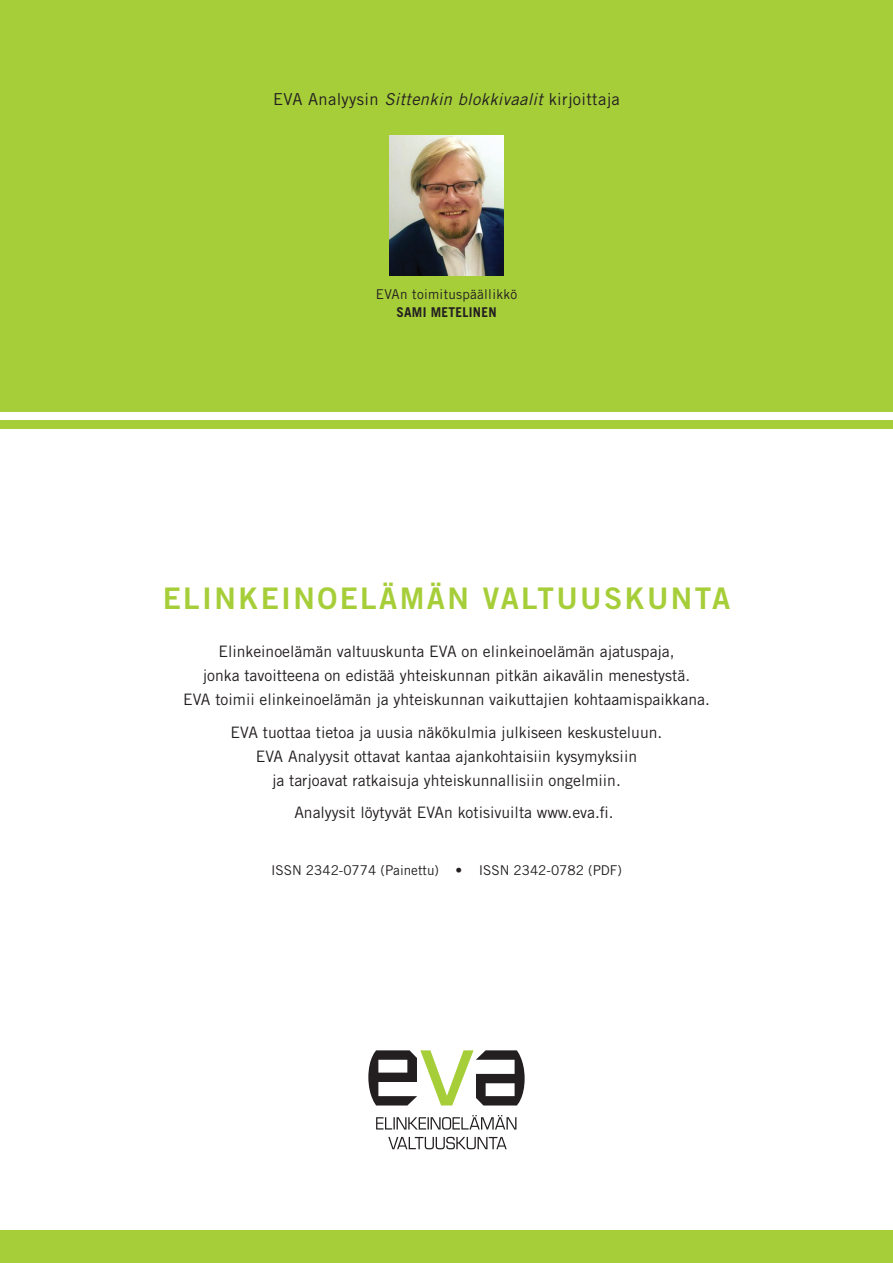
<style>
.page{position:relative;width:893px;height:1263px;background:#fff}
.page>*{position:absolute;margin:0;border:0;box-sizing:border-box;transform-origin:0 0}
.t1{font:29.85px "Trade Gothic LT Std Bd 2";letter-spacing:.08em;color:#a6ce39}
.t2{font:16.5px "Trade Gothic LT Std";letter-spacing:.02em;color:#231f20}
.t3{font:15.75px/24px "Trade Gothic LT Std";color:#231f20;text-align:center}
.t4{font:13.5px "Trade Gothic LT Std";color:#231f20}
.t5{font:13.5px "Trade Gothic LT Std";letter-spacing:.02em;color:#231f20}
.t6{font:700 13.5px "Trade Gothic LT Std";letter-spacing:.02em;color:#231f20}
.s1{font-style:italic}
</style>
<div class="page">
<div style="left:0;top:0;width:893px;height:412px;background:#a6ce39"></div>
<div style="left:0;top:420px;width:893px;height:9px;background:#a6ce39"></div>
<div style="left:0;top:1230px;width:893px;height:33px;background:#a6ce39"></div>
<svg style="left:388px;top:1137px;width:119px;height:12px"></svg>
<svg style="left:376px;top:1115px;width:140px;height:14px"></svg>
<svg style="left:368px;top:1050px;width:157px;height:55px"></svg>
<img style="left:389px;top:135px;width:115px;height:141px">
<p class="t2" style="left:273px;top:89px;width:348px">EVA Analyysin <span class="s1">Sittenkin blokkivaalit</span> kirjoittaja</p>
<p class="t5" style="left:376px;top:286px;width:143px">EVAn toimituspäällikkö</p>
<p class="t6" style="left:396px;top:303px;width:102px">SAMI METELINEN</p>
<h1 class="t1" style="left:163px;top:580px;width:569px">ELINKEINOELÄMÄN VALTUUSKUNTA</h1>
<p class="t3" style="left:183px;top:640px;width:528px">Elinkeinoelämän valtuuskunta EVA on elinkeinoelämän ajatuspaja,<br>jonka tavoitteena on edistää yhteiskunnan pitkän aikavälin menestystä.<br>EVA toimii elinkeinoelämän ja yhteiskunnan vaikuttajien kohtaamispaikkana.</p>
<p class="t3" style="left:231px;top:720px;width:433px">EVA tuottaa tietoa ja uusia näkökulmia julkiseen keskusteluun.<br>EVA Analyysit ottavat kantaa ajankohtaisiin kysymyksiin<br>ja tarjoavat ratkaisuja yhteiskunnallisiin ongelmiin.</p>
<p class="t3" style="left:294px;top:801px;width:321px">Analyysit löytyvät EVAn kotisivuilta www.eva.fi.</p>
<p class="t4" style="left:271px;top:862px;width:352px">ISSN 2342-0774 (Painettu) • ISSN 2342-0782 (PDF)</p>
</div>
